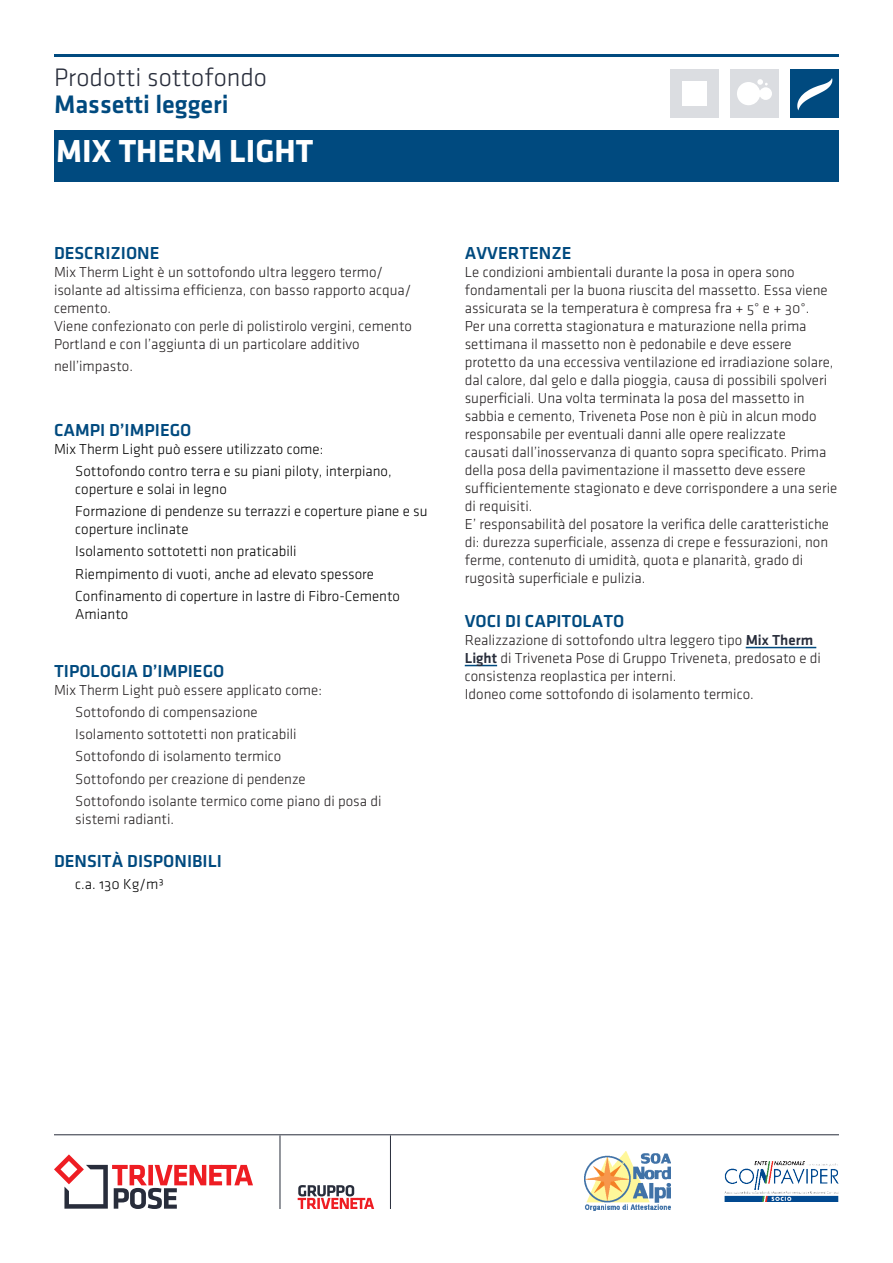
<style>
.page{position:relative;width:893px;height:1263px;background:#fff}
.page>*{position:absolute;margin:0;border:0;box-sizing:border-box;transform-origin:0 0}
.t1{font:700 33px "Klavika";color:#fff}
.t2{font:26.25px "Klavika Light OSF";color:#282d3b}
.t3{font:500 26.25px "Klavika";color:#004a7f}
.t4{font:500 18px "Klavika";color:#004a7f}
.t5{font:15px/18px "Klavika Light OSF";color:#231f20}
.t6{font:15px/22.2px "Klavika Light OSF";color:#000}
.s1{font-family:"Klavika";font-weight:500;color:#282d3b}
</style>
<div class="page">
<hr style="left:54px;top:54px;width:785px;height:3px;background:#004a7f">
<div style="left:54px;top:131px;width:785px;height:51px;background:#004a7f"></div>
<svg style="left:54px;top:1154px;width:199px;height:55px"></svg>
<hr style="left:54px;top:1134px;width:785px;height:1px;background:#282d3b">
<svg style="left:298px;top:1185px;width:76px;height:24px"></svg>
<hr style="left:280px;top:1135px;width:1px;height:74px;background:#282d3b">
<hr style="left:390px;top:1135px;width:1px;height:74px;background:#282d3b">
<img style="left:724px;top:1162px;width:115px;height:40px">
<img style="left:585px;top:1151px;width:85px;height:60px">
<div style="left:670px;top:69px;width:49px;height:49px;background:#dbdde1"></div>
<div style="left:682px;top:81px;width:25px;height:25px;background:#fff"></div>
<div style="left:791px;top:69px;width:48px;height:49px;background:#004a7f"></div>
<svg style="left:797px;top:78px;width:35px;height:32px"></svg>
<div style="left:730px;top:69px;width:49px;height:49px;background:#dbdde1"></div>
<svg style="left:737px;top:79px;width:35px;height:26px"></svg>
<hr style="left:746px;top:647px;width:70px;height:1px;background:#004a7f">
<hr style="left:465px;top:665px;width:32px;height:1px;background:#004a7f">
<h2 class="t2" style="left:54px;top:64px;width:215px">Prodotti sottofondo</h2>
<h2 class="t3" style="left:54px;top:90px;width:176px">Massetti leggeri</h2>
<h1 class="t1" style="left:56px;top:133px;width:259px">MIX THERM LIGHT</h1>
<p class="t4" style="left:54px;top:244px;width:107px">DESCRIZIONE</p>
<p class="t5" style="left:54px;top:263px;width:360px">Mix Therm Light è un sottofondo ultra leggero termo/ isolante ad altissima efficienza, con basso rapporto acqua/ cemento.<br>Viene confezionato con perle di polistirolo vergini, cemento Portland e con l’aggiunta di un particolare additivo</p>
<p class="t5" style="left:54px;top:357px;width:80px">nell’impasto.</p>
<p class="t4" style="left:54px;top:420px;width:139px">CAMPI D’IMPIEGO</p>
<p class="t6" style="left:75px;top:438px;width:318px;text-indent:-21px">Mix Therm Light può essere utilizzato come:<br>Sottofondo contro terra e su piani piloty, interpiano,</p>
<p class="t6" style="left:75px;top:478px;width:354px">coperture e solai in legno<br>Formazione di pendenze su terrazzi e coperture piane e su</p>
<p class="t6" style="left:75px;top:518px;width:326px">coperture inclinate<br>Isolamento sottotetti non praticabili<br>Riempimento di vuoti, anche ad elevato spessore Confinamento di coperture in lastre di Fibro-Cemento</p>
<p class="t6" style="left:75px;top:603px;width:55px">Amianto</p>
<p class="t4" style="left:54px;top:661px;width:172px">TIPOLOGIA D’IMPIEGO</p>
<p class="t5" style="left:75px;top:679px;width:308px;line-height:22.2px;text-indent:-21px">Mix Therm Light può essere applicato come:<br>Sottofondo di compensazione<br>Isolamento sottotetti non praticabili<br>Sottofondo di isolamento termico<br>Sottofondo per creazione di pendenze<br>Sottofondo isolante termico come piano di posa di</p>
<p class="t5" style="left:75px;top:810px;width:100px">sistemi radianti.</p>
<p class="t4" style="left:54px;top:851px;width:169px">DENSITÀ DISPONIBILI</p>
<p class="t6" style="left:75px;top:873px;width:90px">c.a. 130 Kg/m³</p>
<p class="t4" style="left:465px;top:244px;width:108px">AVVERTENZE</p>
<p class="t5" style="left:465px;top:263px;width:374px">Le condizioni ambientali durante la posa in opera sono fondamentali per la buona riuscita del massetto. Essa viene assicurata se la temperatura è compresa fra + 5° e + 30°.<br>Per una corretta stagionatura e maturazione nella prima settimana il massetto non è pedonabile e deve essere protetto da una eccessiva ventilazione ed irradiazione solare, dal calore, dal gelo e dalla pioggia, causa di possibili spolveri superficiali. Una volta terminata la posa del massetto in sabbia e cemento, Triveneta Pose non è più in alcun modo responsabile per eventuali danni alle opere realizzate<br>causati dall’inosservanza di quanto sopra specificato. Prima della posa della pavimentazione il massetto deve essere sufficientemente stagionato e deve corrispondere a una serie di requisiti.<br>E’ responsabilità del posatore la verifica delle caratteristiche di: durezza superficiale, assenza di crepe e fessurazioni, non ferme, contenuto di umidità, quota e planarità, grado di rugosità superficiale e pulizia.</p>
<p class="t4" style="left:465px;top:611px;width:161px">VOCI DI CAPITOLATO</p>
<p class="t5" style="left:465px;top:631px;width:358px">Realizzazione di sottofondo ultra leggero tipo <span class="s1">Mix Therm Light</span> di Triveneta Pose di Gruppo Triveneta, predosato e di consistenza reoplastica per interni.<br>Idoneo come sottofondo di isolamento termico.</p>
</div>
